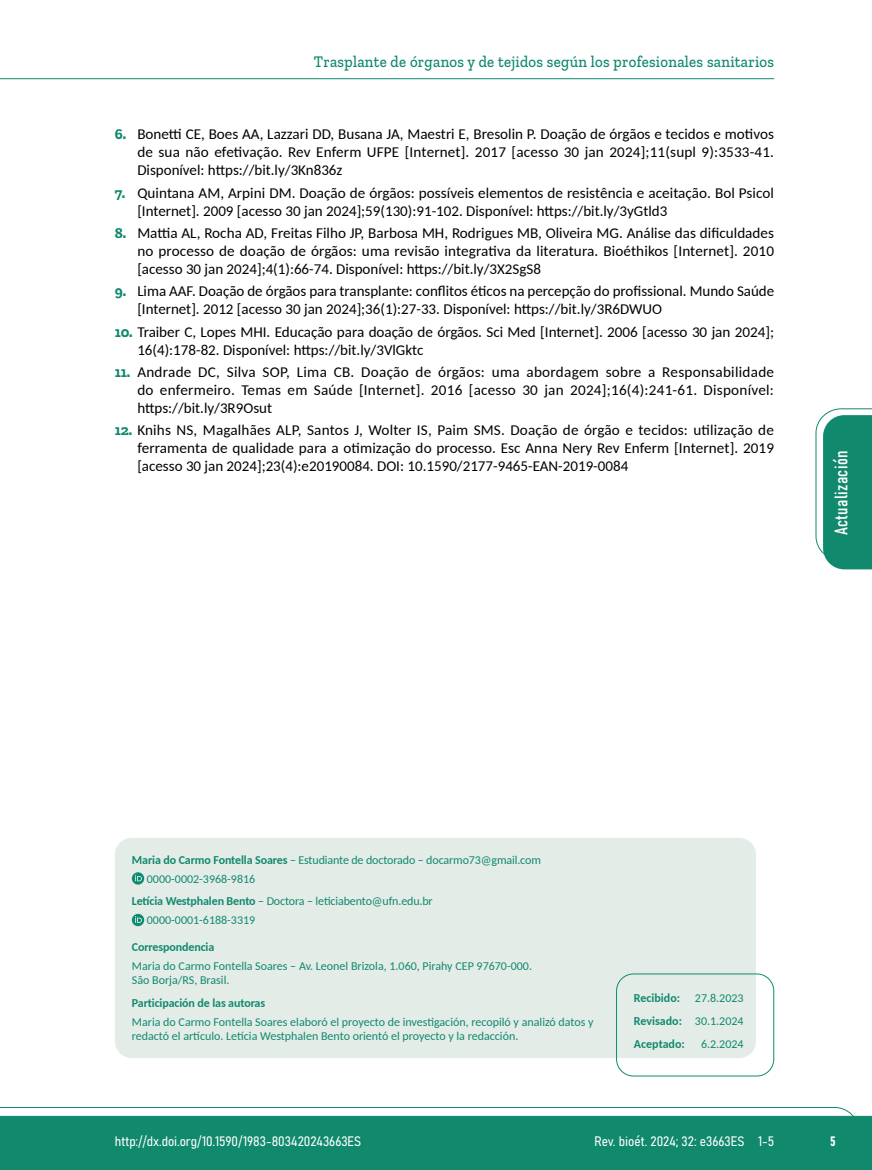
<style>
.page{position:relative;width:872px;height:1170px;background:#fff}
.page>*{position:absolute;margin:0;border:0;box-sizing:border-box;transform-origin:0 0}
.t1{font:18px "Bahnschrift";letter-spacing:.02em;color:#fff}
.t2{font:500 16.5px "Zilla Slab";letter-spacing:.02em;color:#10896d;scale:.9 1}
.t3{font:15px/18px "Carlito";color:#000;text-align:justify}
.t4{font:13.5px "Bahnschrift";color:#fff}
.t5{font:12px/18.6px "Carlito";color:#10896d}
.t6{font:700 12px/23px "Carlito";letter-spacing:-.01em;color:#10896d;text-align:justify}
.s1{font-family:"Zilla Slab";font-weight:700;color:#10896d}
.s2{font-weight:700}
.s3{font-weight:400}
</style>
<div class="page">
<svg style="left:0;top:1107px;width:859px;height:62px;background:#2e977f"></svg>
<hr style="left:0;top:78px;width:774px;height:1px;background:#10896d">
<svg style="left:815px;top:408px;width:57px;height:161px"></svg>
<div style="left:115px;top:837px;width:641px;height:220px;background:#e4ece8;border-radius:17px"></div>
<svg style="left:132px;top:872px;width:12px;height:12px"></svg>
<svg style="left:135px;top:874px;width:7px;height:7px"></svg>
<svg style="left:132px;top:913px;width:12px;height:13px"></svg>
<svg style="left:135px;top:916px;width:7px;height:6px"></svg>
<div style="left:616px;top:973px;width:158px;height:103px;border:1px solid #108a6e;border-radius:17px"></div>
<p class="t2" style="left:314px;top:53px;width:513px">Trasplante de órganos y de tejidos según los profesionales sanitarios</p>
<p class="t3" style="left:137px;top:125px;width:638px;text-indent:-22px"><span class="s1">6.</span> Bonetti CE, Boes AA, Lazzari DD, Busana JA, Maestri E, Bresolin P. Doação de órgãos e tecidos e motivos de sua não efetivação. Rev Enferm UFPE [Internet]. 2017 [acesso 30 jan 2024];11(supl 9):3533-41.<br>Disponível: https://bit.ly/3Kn836z</p>
<p class="t3" style="left:137px;top:183px;width:638px;text-indent:-22px"><span class="s1">7.</span> Quintana AM, Arpini DM. Doação de órgãos: possíveis elementos de resistência e aceitação. Bol Psicol [Internet]. 2009 [acesso 30 jan 2024];59(130):91-102. Disponível: https://bit.ly/3yGtld3</p>
<p class="t3" style="left:137px;top:223px;width:638px;text-indent:-22px"><span class="s1">8.</span> Mattia AL, Rocha AD, Freitas Filho JP, Barbosa MH, Rodrigues MB, Oliveira MG. Análise das dificuldades no processo de doação de órgãos: uma revisão integrativa da literatura. Bioéthikos [Internet]. 2010 [acesso 30 jan 2024];4(1):66-74. Disponível: https://bit.ly/3X2SgS8</p>
<p class="t3" style="left:137px;top:281px;width:638px;text-indent:-22px"><span class="s1">9.</span> Lima AAF. Doação de órgãos para transplante: conflitos éticos na percepção do profissional. Mundo Saúde [Internet]. 2012 [acesso 30 jan 2024];36(1):27-33. Disponível: https://bit.ly/3R6DWUO</p>
<p class="t3" style="left:137px;top:322px;width:638px;text-indent:-22px"><span class="s1">10.</span> Traiber C, Lopes MHI. Educação para doação de órgãos. Sci Med [Internet]. 2006 [acesso 30 jan 2024];<br>16(4):178-82. Disponível: https://bit.ly/3VlGktc</p>
<p class="t3" style="left:137px;top:362px;width:638px;text-indent:-22px"><span class="s1">11.</span> Andrade DC, Silva SOP, Lima CB. Doação de órgãos: uma abordagem sobre a Responsabilidade do enfermeiro. Temas em Saúde [Internet]. 2016 [acesso 30 jan 2024];16(4):241-61. Disponível: https://bit.ly/3R9Osut</p>
<p class="t3" style="left:137px;top:420px;width:638px;text-indent:-22px"><span class="s1">12.</span> Knihs NS, Magalhães ALP, Santos J, Wolter IS, Paim SMS. Doação de órgão e tecidos: utilização de ferramenta de qualidade para a otimização do processo. Esc Anna Nery Rev Enferm [Internet]. 2019 [acesso 30 jan 2024];23(4):e20190084. DOI: 10.1590/2177-9465-EAN-2019-0084</p>
<p class="t1" style="left:827px;top:535px;width:86px;rotate:-90deg">Actualización</p>
<p class="t5" style="left:147px;top:849px;width:395px;text-indent:-15px"><span class="s2">Maria do Carmo Fontella Soares</span> – Estudiante de doctorado – docarmo73@gmail.com<br>0000-0002-3968-9816</p>
<p class="t5" style="left:147px;top:891px;width:287px;text-indent:-15px"><span class="s2">Letícia Westphalen Bento</span> – Doctora – leticiabento@ufn.edu.br<br>0000-0001-6188-3319</p>
<p class="t6" style="left:132px;top:935px;width:84px">Correspondencia</p>
<p class="t5" style="left:132px;top:958px;width:402px;line-height:14.4px">Maria do Carmo Fontella Soares – Av. Leonel Brizola, 1.060, Pirahy CEP 97670-000.<br>São Borja/RS, Brasil.</p>
<p class="t6" style="left:132px;top:991px;width:135px">Participación de las autoras</p>
<p class="t5" style="left:132px;top:1014px;width:463px;line-height:14.4px">Maria do Carmo Fontella Soares elaboró el proyecto de investigación, recopiló y analizó datos y redactó el artículo. Letícia Westphalen Bento orientó el proyecto y la redacción.</p>
<p class="t6" style="left:634px;top:985px;width:111px">Recibido: <span class="s3">27.8.2023<br></span>Revisado: <span class="s3">30.1.2024<br></span>Aceptado:</p>
<p class="t5" style="left:701px;top:1033px;width:44px">6.2.2024</p>
<p class="t4" style="left:115px;top:1131px;width:248px">http://dx.doi.org/10.1590/1983-803420243663ES</p>
<p class="t4" style="left:594px;top:1131px;width:181px">Rev. bioét. 2024; 32: e3663ES 1-5</p>
<p class="t4" style="left:830px;top:1130px;width:7px">5</p>
</div>
